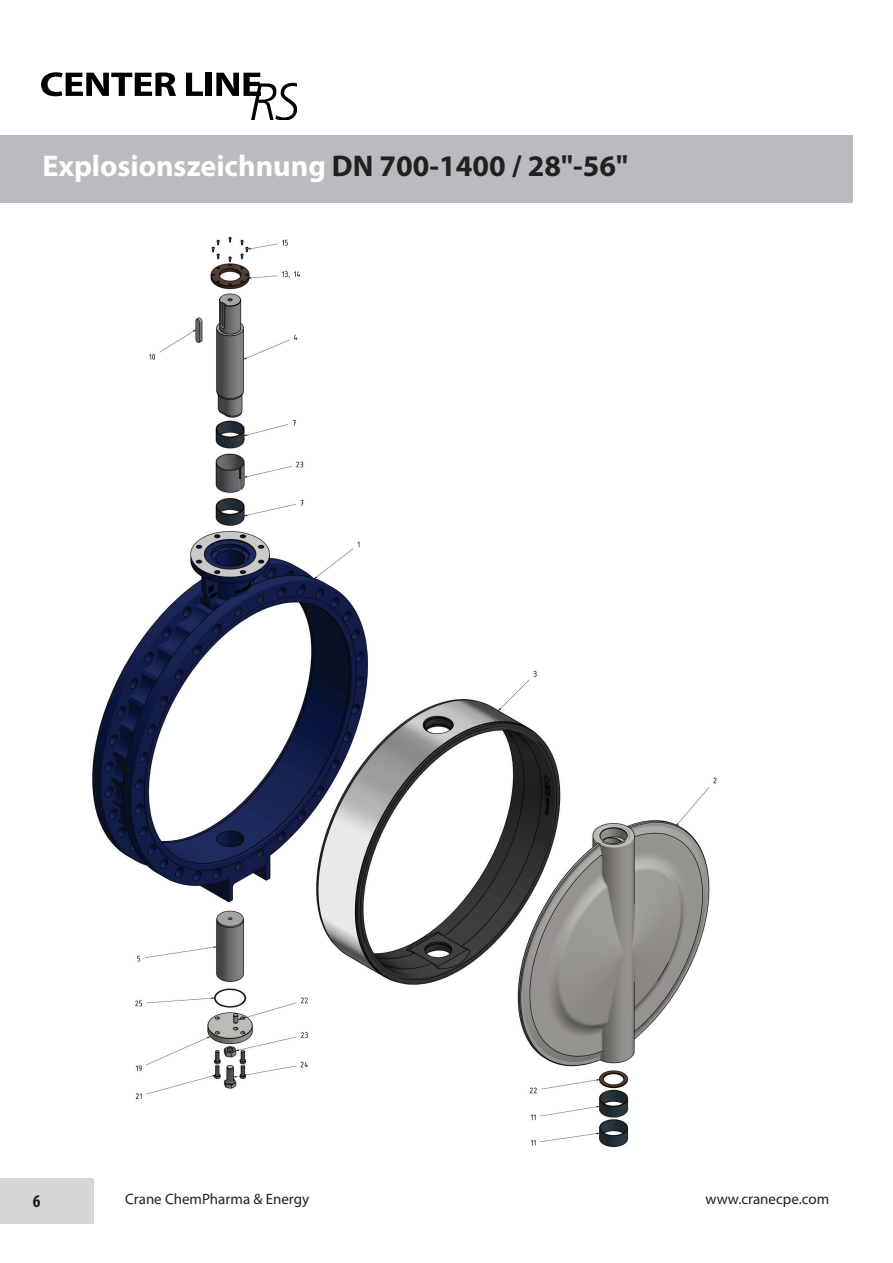
<style>
.page{position:relative;width:893px;height:1263px;background:#fff}
.page>*{position:absolute;margin:0;border:0;box-sizing:border-box;transform-origin:0 0}
.t1{font:700 30px "Myriad Pro";color:#fff}
.t2{font:700 condensed 18px "Myriad Pro";color:#231f20}
.t3{font:15px "Myriad Pro";color:#231f20}
.s1{color:#231f20}
</style>
<div class="page">
<div style="left:0;top:135px;width:852px;height:67px;background:#babbbe"></div>
<svg style="left:41px;top:72px;width:135px;height:24px"></svg>
<svg style="left:186px;top:73px;width:17px;height:23px"></svg>
<div style="left:206px;top:73px;width:6px;height:23px;background:#000"></div>
<svg style="left:216px;top:73px;width:81px;height:47px"></svg>
<div style="left:0;top:1178px;width:94px;height:45px;background:#d5d6d8"></div>
<img style="left:92px;top:236px;width:625px;height:912px">
<div style="left:34px;top:223px;width:161px;height:77px;background:#fff"></div>
<h1 class="t1" style="left:42px;top:146px;width:587px">Explosionszeichnung <span class="s1">DN 700-1400 / 28"-56"</span></h1>
<p class="t2" style="left:33px;top:1190px;width:9px">6</p>
<p class="t3" style="left:125px;top:1190px;width:185px">Crane ChemPharma &amp; Energy</p>
<p class="t3" style="left:705px;top:1190px;width:125px">www.cranecpe.com</p>
</div>
